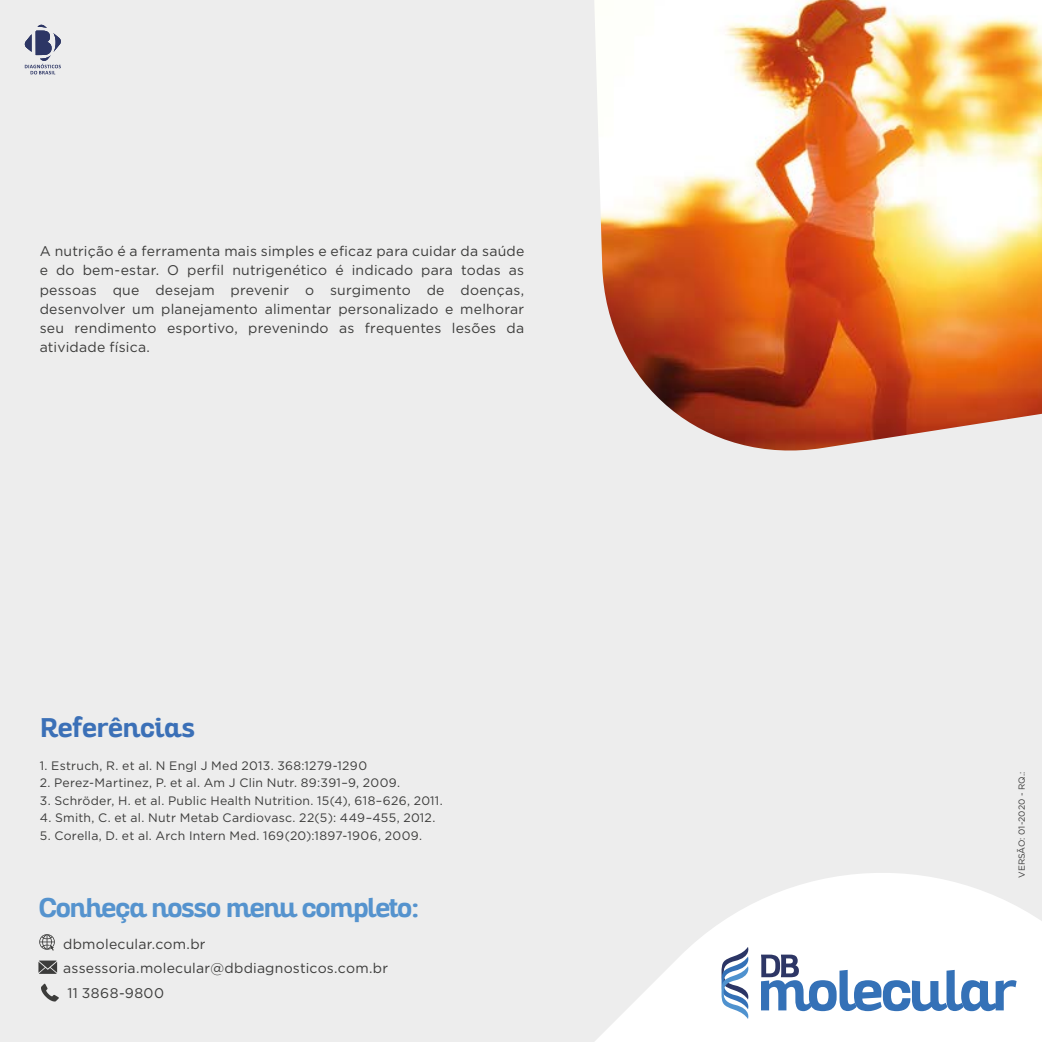
<style>
.page{position:relative;width:1042px;height:1042px;background:#ededed}
.page>*{position:absolute;margin:0;border:0;box-sizing:border-box;transform-origin:0 0}
.t1{font:700 26.25px "Altair";letter-spacing:-.03em;color:#5593ce}
.t2{font:700 26.25px "Altair";letter-spacing:.005em;color:#3b70b7}
.t3{font:14px/19.2px "Gotham";letter-spacing:.015em;color:#3c3c3b;text-align:justify}
.t4{font:12.25px "Gotham";letter-spacing:.02em;color:#3c3c3b}
.t5{font:8.75px "Gotham";color:#3c3c3b}
</style>
<div class="page">
<svg style="left:39px;top:934px;width:16px;height:16px"></svg>
<svg style="left:41px;top:983px;width:18px;height:18px"></svg>
<svg style="left:38px;top:960px;width:19px;height:14px"></svg>
<img style="left:594px;top:0;width:448px;height:451px">
<svg style="left:24px;top:25px;width:37px;height:49px"></svg>
<svg style="left:595px;top:873px;width:447px;height:169px;fill:#fff"></svg>
<svg style="left:721px;top:947px;width:31px;height:72px;background:#b1c3db"></svg>
<svg style="left:761px;top:954px;width:255px;height:57px;background:#b4c8e1"></svg>
<p class="t3" style="left:40px;top:241px;width:486px">A nutrição é a ferramenta mais simples e eficaz para cuidar da saúde e do bem-estar. O perfil nutrigenético é indicado para todas as pessoas que desejam prevenir o surgimento de doenças, desenvolver um planejamento alimentar personalizado e melhorar seu rendimento esportivo, prevenindo as frequentes lesões da atividade física.</p>
<h1 class="t2" style="left:40px;top:711px;width:157px">Referências</h1>
<p class="t4" style="left:40px;top:757px;width:329px">1. Estruch, R. et al. N Engl J Med 2013. 368:1279-1290</p>
<p class="t4" style="left:40px;top:775px;width:362px">2. Perez-Martinez, P. et al. Am J Clin Nutr. 89:391–9, 2009.</p>
<p class="t4" style="left:40px;top:792px;width:405px">3. Schröder, H. et al. Public Health Nutrition. 15(4), 618–626, 2011.</p>
<p class="t4" style="left:40px;top:810px;width:397px">4. Smith, C. et al. Nutr Metab Cardiovasc. 22(5): 449–455, 2012.</p>
<p class="t4" style="left:40px;top:827px;width:384px">5. Corella, D. et al. Arch Intern Med. 169(20):1897-1906, 2009.</p>
<h1 class="t1" style="left:38px;top:890px;width:383px">Conheça nosso menu completo:</h1>
<p class="t3" style="left:63px;top:934px;width:144px">dbmolecular.com.br</p>
<p class="t3" style="left:63px;top:958px;width:326px">assessoria.molecular@dbdiagnosticos.com.br</p>
<p class="t3" style="left:67px;top:983px;width:98px">11 3868-9800</p>
<p class="t5" style="left:1016px;top:878px;width:107px;rotate:-90deg">VERSÃO: 01-2020 - RQ.:</p>
</div>
